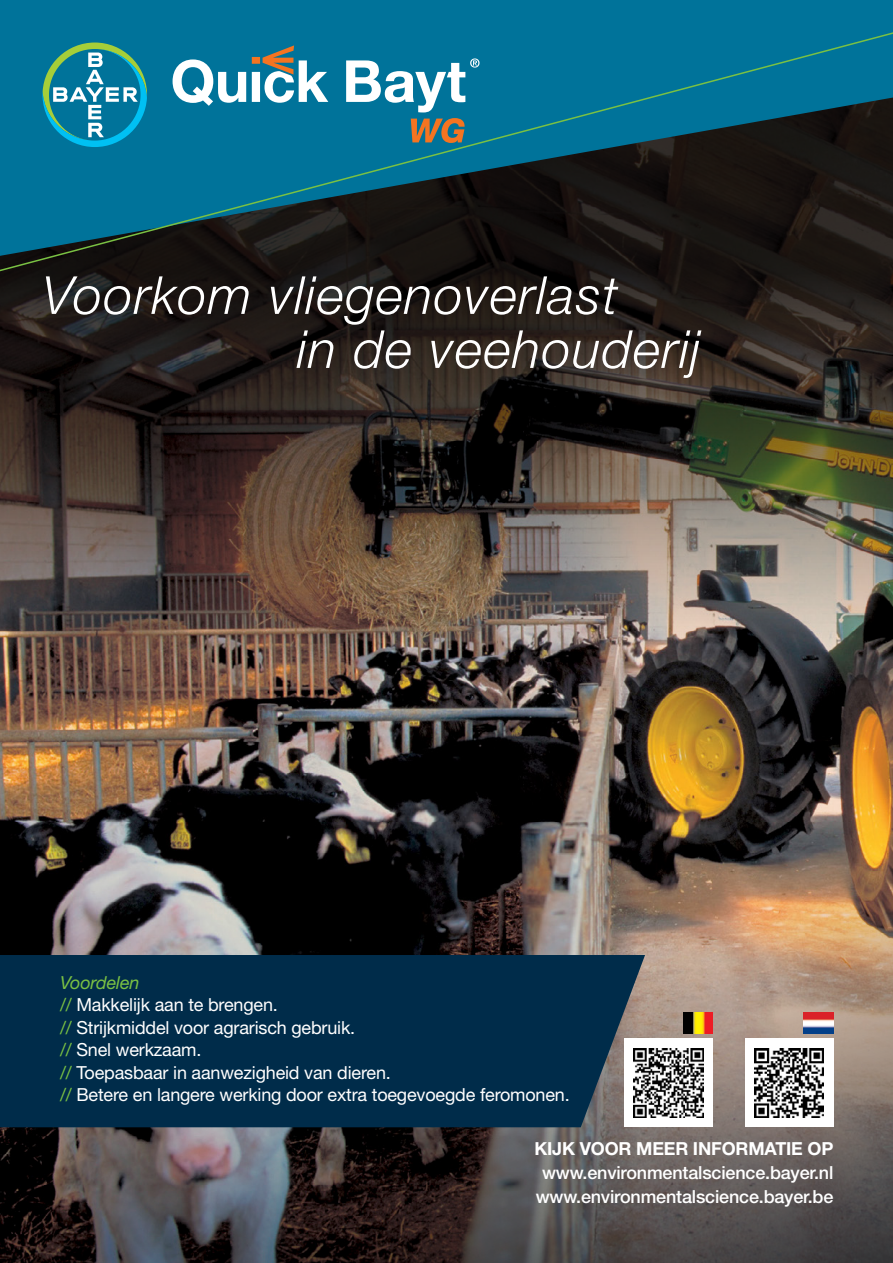
<style>
.page{position:relative;width:893px;height:1263px;background:#fff}
.page>*{position:absolute;margin:0;border:0;box-sizing:border-box;transform-origin:0 0}
.t1{font:italic 300 52.5px/54px "Helvetica Neue LT Std";letter-spacing:.025em;color:#fff}
.t2{font:18px/22.5px "Helvetica Neue LT Std";letter-spacing:-.01em;color:#fff}
.t3{font:500 18px/24px "Helvetica Neue LT Std";letter-spacing:-.01em;color:#fff;text-align:center}
.t4{font:700 18px "Helvetica Neue LT Std";letter-spacing:-.01em;color:#fff}
.s1{font-style:italic;color:#7ac143}
</style>
<div class="page">
<img style="left:0;top:278px;width:893px;height:598px">
<img style="left:0;top:876px;width:893px;height:387px">
<div style="left:0;top:0;width:893px;height:26px;background:#00739a"></div>
<svg style="left:0;top:26px;width:893px;height:252px;background:#0b475a"></svg>
<svg style="left:43px;top:43px;width:104px;height:104px;background:#2a91a4"></svg>
<svg style="left:411px;top:118px;width:54px;height:25px"></svg>
<svg style="left:173px;top:45px;width:155px;height:61px"></svg>
<svg style="left:346px;top:58px;width:133px;height:54px"></svg>
<div style="left:0;top:955px;width:645px;height:172px;background:#002c4a"></div>
<div style="left:745px;top:1038px;width:88px;height:89px;background:#fff"></div>
<img style="left:754px;top:1048px;width:70px;height:69px">
<div style="left:624px;top:1038px;width:89px;height:89px;background:#fff"></div>
<img style="left:634px;top:1048px;width:69px;height:69px">
<svg style="left:683px;top:1012px;width:30px;height:21px"></svg>
<svg style="left:804px;top:1012px;width:29px;height:21px"></svg>
<h1 class="t1" style="left:297px;top:268px;width:405px;text-indent:-255px">Voorkom vliegenoverlast<br>in de veehouderij</h1>
<p class="t2" style="left:60px;top:971px;width:511px"><span class="s1">Voordelen<br>//</span> Makkelijk aan te brengen.<br><span class="s1">//</span> Strijkmiddel voor agrarisch gebruik.<br><span class="s1">//</span> Snel werkzaam.<br><span class="s1">//</span> Toepasbaar in aanwezigheid van dieren.<br><span class="s1">//</span> Betere en langere werking door extra toegevoegde feromonen.</p>
<p class="t4" style="left:534px;top:1137px;width:301px">KIJK VOOR MEER INFORMATIE OP</p>
<p class="t3" style="left:536px;top:1160px;width:299px">www.environmentalscience.bayer.nl www.environmentalscience.bayer.be</p>
</div>
